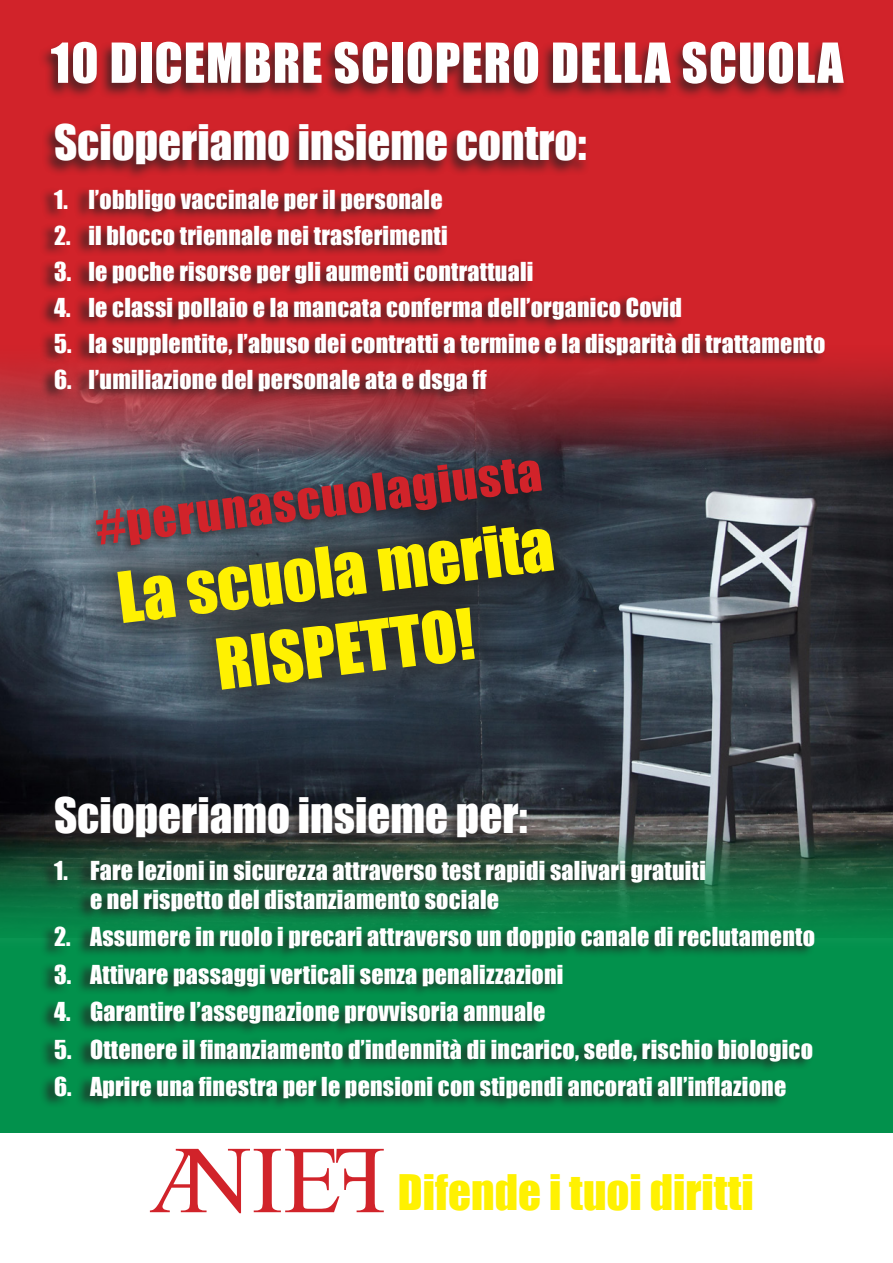
<style>
.page{position:relative;width:893px;height:1263px;background:#fff}
.page>*{position:absolute;margin:0;border:0;box-sizing:border-box;transform-origin:0 0}
.t1{font:65.1px "Impact";color:#fff101}
.t2{font:51px "Impact";letter-spacing:.02em;color:#fff}
.t3{font:47.4px "Impact";color:#d1232a}
.t4{font:45px "Impact";color:#fff}
.t5{font:45px "Impact";color:#fff101}
.t6{font:24px "Impact";letter-spacing:.01em;color:#fff}
</style>
<div class="page">
<img style="left:0;top:460px;width:893px;height:374px">
<div style="left:0;top:972px;width:893px;height:161px;background:#02914c"></div>
<svg style="left:0;top:834px;width:893px;height:138px;background:#1d6441"></svg>
<svg style="left:0;top:341px;width:893px;height:119px;background:#7d3841"></svg>
<div style="left:0;top:0;width:893px;height:341px;background:#d1232a"></div>
<div style="left:39px;top:186px;width:786px;height:218px;background:#231f20;opacity:.75"></div>
<div style="left:39px;top:857px;width:776px;height:253px;background:#231f20;opacity:.75"></div>
<div style="left:41px;top:123px;width:549px;height:58px;background:#231f20;opacity:.75"></div>
<div style="left:41px;top:795px;width:490px;height:59px;background:#231f20;opacity:.75"></div>
<svg style="left:150px;top:1149px;width:234px;height:64px"></svg>
<div style="left:64px;top:471px;width:544px;height:273px;background:#231f20;opacity:.75"></div>
<div style="left:38px;top:41px;width:810px;height:58px;background:#231f20;opacity:.75"></div>
<div style="left:85px;top:454px;width:462px;height:102px;background:#231f20;opacity:.75"></div>
<p class="t2" style="left:51px;top:23px;width:794px">10 DICEMBRE SCIOPERO DELLA SCUOLA</p>
<p class="t4" style="left:54px;top:108px;width:534px">Scioperiamo insieme contro:</p>
<p class="t6" style="left:54px;top:181px;width:390px">1. l’obbligo vaccinale per il personale</p>
<p class="t6" style="left:54px;top:217px;width:395px">2. il blocco triennale nei trasferimenti</p>
<p class="t6" style="left:54px;top:253px;width:481px">3. le poche risorse per gli aumenti contrattuali</p>
<p class="t6" style="left:54px;top:289px;width:629px">4. le classi pollaio e la mancata conferma dell’organico Covid</p>
<p class="t6" style="left:54px;top:325px;width:773px">5. la supplentite, l’abuso dei contratti a termine e la disparità di trattamento</p>
<p class="t6" style="left:54px;top:361px;width:434px">6. l’umiliazione del personale ata e dsga ff</p>
<p class="t3" style="left:91px;top:490px;width:450px;rotate:-7deg">#perunascuolagiusta</p>
<p class="t1" style="left:112px;top:548px;width:440px;rotate:-7deg">La scuola merita</p>
<p class="t1" style="left:210px;top:614px;width:261px;rotate:-7deg">RISPETTO!</p>
<p class="t4" style="left:54px;top:780px;width:475px">Scioperiamo insieme per:</p>
<p class="t6" style="left:54px;top:852px;width:653px">1. Fare lezioni in sicurezza attraverso test rapidi salivari gratuiti</p>
<p class="t6" style="left:90px;top:880px;width:411px">e nel rispetto del distanziamento sociale</p>
<p class="t6" style="left:54px;top:918px;width:762px">2. Assumere in ruolo i precari attraverso un doppio canale di reclutamento</p>
<p class="t6" style="left:54px;top:955px;width:511px">3. Attivare passaggi verticali senza penalizzazioni</p>
<p class="t6" style="left:54px;top:993px;width:493px">4. Garantire l’assegnazione provvisoria annuale</p>
<p class="t6" style="left:54px;top:1030px;width:760px">5. Ottenere il finanziamento d’indennità di incarico, sede, rischio biologico</p>
<p class="t6" style="left:54px;top:1068px;width:734px">6. Aprire una finestra per le pensioni con stipendi ancorati all’inflazione</p>
<p class="t5" style="left:398px;top:1157px;width:357px">Difende i tuoi diritti</p>
</div>
